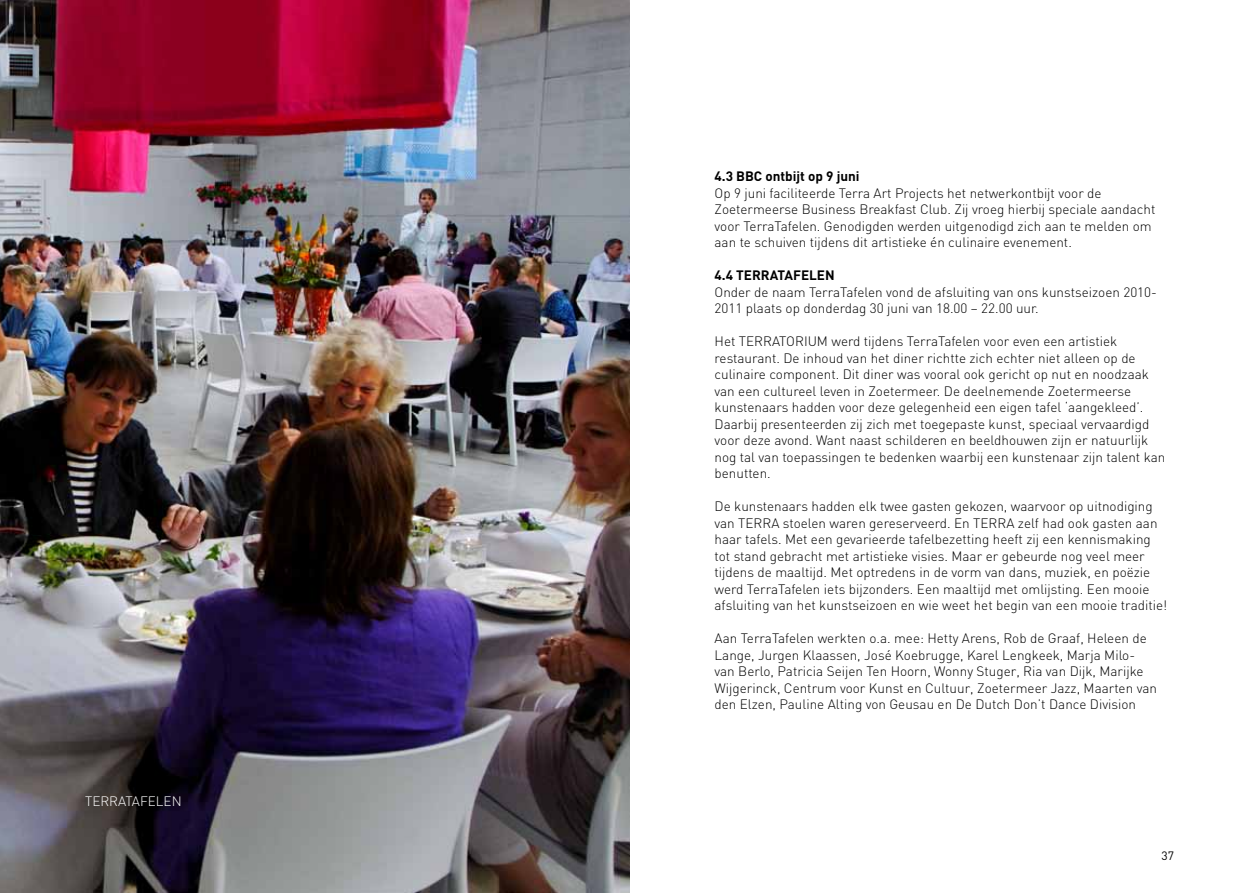
<style>
.page{position:relative;width:1259px;height:893px;background:#fff}
.page>*{position:absolute;margin:0;border:0;box-sizing:border-box;transform-origin:0 0}
.t1{font:300 13.5px/16.5px "DIN";color:#000}
.t2{font:700 13.5px "DIN";color:#000}
.t3{font:300 13.5px "DIN";color:#fff}
.t4{font:12px "DIN";color:#000}
</style>
<div class="page">
<img style="left:0;top:0;width:629px;height:893px">
<p class="t3" style="left:85px;top:793px;width:98px">TERRATAFELEN</p>
<p class="t2" style="left:714px;top:168px;width:146px">4.3 BBC ontbijt op 9 juni</p>
<p class="t1" style="left:714px;top:185px;width:442px">Op 9 juni faciliteerde Terra Art Projects het netwerkontbijt voor de Zoetermeerse Business Breakfast Club. Zij vroeg hierbij speciale aandacht voor TerraTafelen. Genodigden werden uitgenodigd zich aan te melden om aan te schuiven tijdens dit artistieke én culinaire evenement.</p>
<p class="t2" style="left:714px;top:267px;width:122px">4.4 TERRATAFELEN</p>
<p class="t1" style="left:714px;top:284px;width:444px">Onder de naam TerraTafelen vond de afsluiting van ons kunstseizoen 2010-<br>2011 plaats op donderdag 30 juni van 18.00 – 22.00 uur.</p>
<p class="t1" style="left:714px;top:333px;width:452px">Het TERRATORIUM werd tijdens TerraTafelen voor even een artistiek restaurant. De inhoud van het diner richtte zich echter niet alleen op de culinaire component. Dit diner was vooral ook gericht op nut en noodzaak van een cultureel leven in Zoetermeer. De deelnemende Zoetermeerse kunstenaars hadden voor deze gelegenheid een eigen tafel ‘aangekleed’.<br>Daarbij presenteerden zij zich met toegepaste kunst, speciaal vervaardigd voor deze avond. Want naast schilderen en beeldhouwen zijn er natuurlijk nog tal van toepassingen te bedenken waarbij een kunstenaar zijn talent kan benutten.</p>
<p class="t1" style="left:714px;top:498px;width:454px">De kunstenaars hadden elk twee gasten gekozen, waarvoor op uitnodiging van TERRA stoelen waren gereserveerd. En TERRA zelf had ook gasten aan haar tafels. Met een gevarieerde tafelbezetting heeft zij een kennismaking tot stand gebracht met artistieke visies. Maar er gebeurde nog veel meer tijdens de maaltijd. Met optredens in de vorm van dans, muziek, en poëzie werd TerraTafelen iets bijzonders. Een maaltijd met omlijsting. Een mooie afsluiting van het kunstseizoen en wie weet het begin van een mooie traditie!</p>
<p class="t1" style="left:714px;top:630px;width:444px">Aan TerraTafelen werkten o.a. mee: Hetty Arens, Rob de Graaf, Heleen de Lange, Jurgen Klaassen, José Koebrugge, Karel Lengkeek, Marja Milo&shy;van Berlo, Patricia Seijen Ten Hoorn, Wonny Stuger, Ria van Dijk, Marijke Wijgerinck, Centrum voor Kunst en Cultuur, Zoetermeer Jazz, Maarten van den Elzen, Pauline Alting von Geusau en De Dutch Don’t Dance Division</p>
<p class="t4" style="left:1161px;top:848px;width:14px">37</p>
</div>
